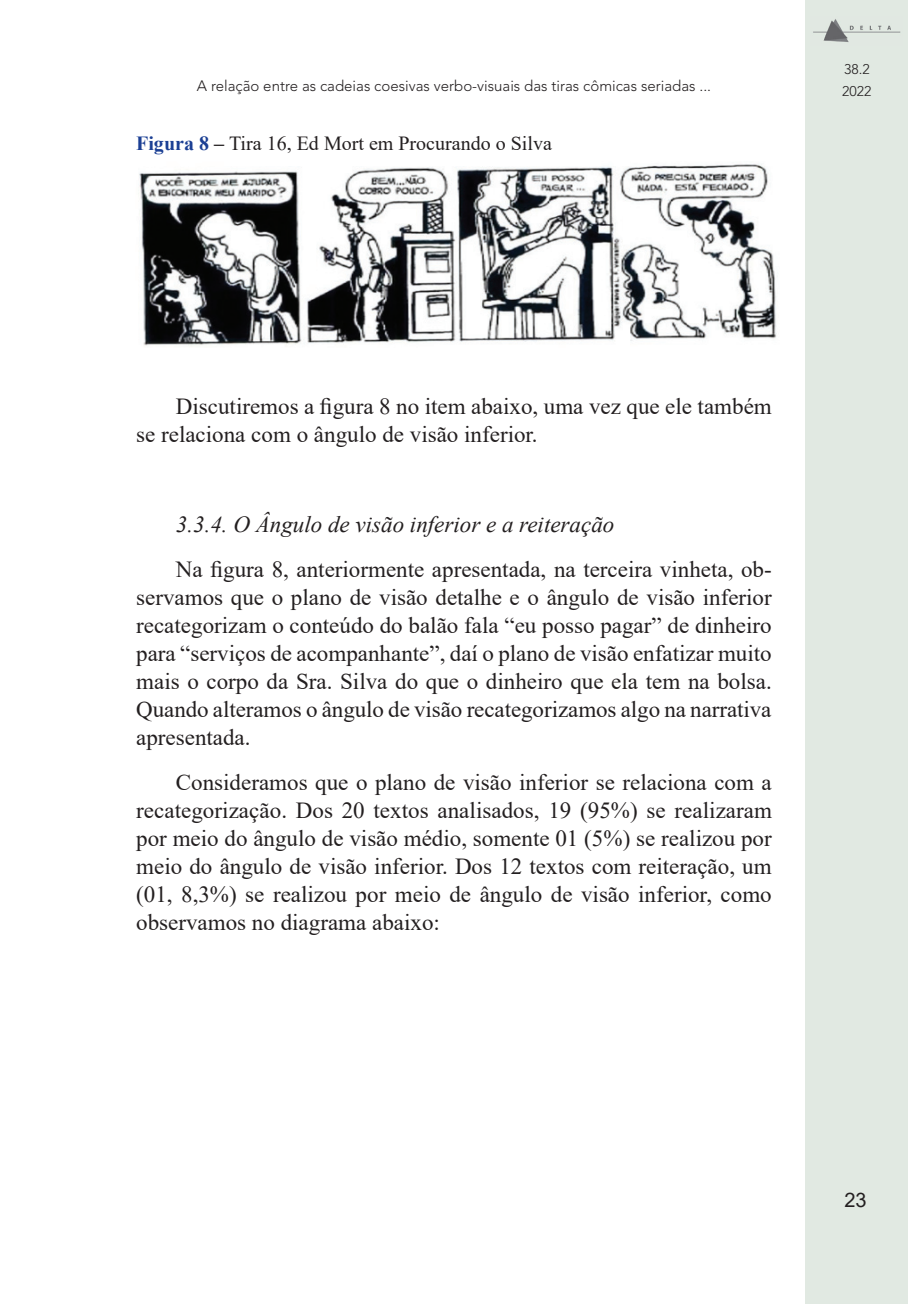
<style>
.page{position:relative;width:908px;height:1304px;background:#fff}
.page>*{position:absolute;margin:0;border:0;box-sizing:border-box;transform-origin:0 0}
.t1{font:23px/28px "Times New Roman";color:#231f20;text-align:justify}
.t2{font:italic 23px "Times New Roman";color:#231f20}
.t3{font:20px "Times New Roman";color:#231f20}
.t4{font:20px "Arial";color:#231f20}
.t5{font:300 15px "Avenir";color:#231f20}
.t6{font:300 14px/22px "Avenir";color:#231f20}
.s1{font-weight:700;color:#1b3f94}
.s2{font-weight:700}
</style>
<div class="page">
<div style="left:804px;top:0;width:102px;height:1304px;background:#e1e9e2"></div>
<img style="left:813px;top:19px;width:88px;height:23px">
<img style="left:139px;top:164px;width:638px;height:182px">
<p class="t5" style="left:197px;top:77px;width:515px">A relação entre as cadeias coesivas verbo-visuais das tiras cômicas seriadas ...</p>
<p class="t3" style="left:136px;top:129px;width:417px"><span class="s1">Figura 8</span> <span class="s2">–</span> Tira 16, Ed Mort em Procurando o Silva</p>
<p class="t6" style="left:841px;top:58px;width:31px">38.2<br>2022</p>
<p class="t1" style="left:136px;top:392px;width:636px;text-indent:40px">Discutiremos a figura 8 no item abaixo, uma vez que ele também se relaciona com o ângulo de visão inferior.</p>
<p class="t2" style="left:176px;top:509px;width:440px">3.3.4. O Ângulo de visão inferior e a reiteração</p>
<p class="t1" style="left:136px;top:555px;width:636px;text-indent:40px">Na figura 8, anteriormente apresentada, na terceira vinheta, ob&shy;servamos que o plano de visão detalhe e o ângulo de visão inferior recategorizam o conteúdo do balão fala “eu posso pagar” de dinheiro para “serviços de acompanhante”, daí o plano de visão enfatizar muito mais o corpo da Sra. Silva do que o dinheiro que ela tem na bolsa.<br>Quando alteramos o ângulo de visão recategorizamos algo na narrativa apresentada.</p>
<p class="t1" style="left:136px;top:768px;width:637px;text-indent:40px">Consideramos que o plano de visão inferior se relaciona com a recategorização. Dos 20 textos analisados, 19 (95%) se realizaram por meio do ângulo de visão médio, somente 01 (5%) se realizou por meio do ângulo de visão inferior. Dos 12 textos com reiteração, um (01, 8,3%) se realizou por meio de ângulo de visão inferior, como observamos no diagrama abaixo:</p>
<p class="t4" style="left:844px;top:1186px;width:24px">23</p>
</div>
